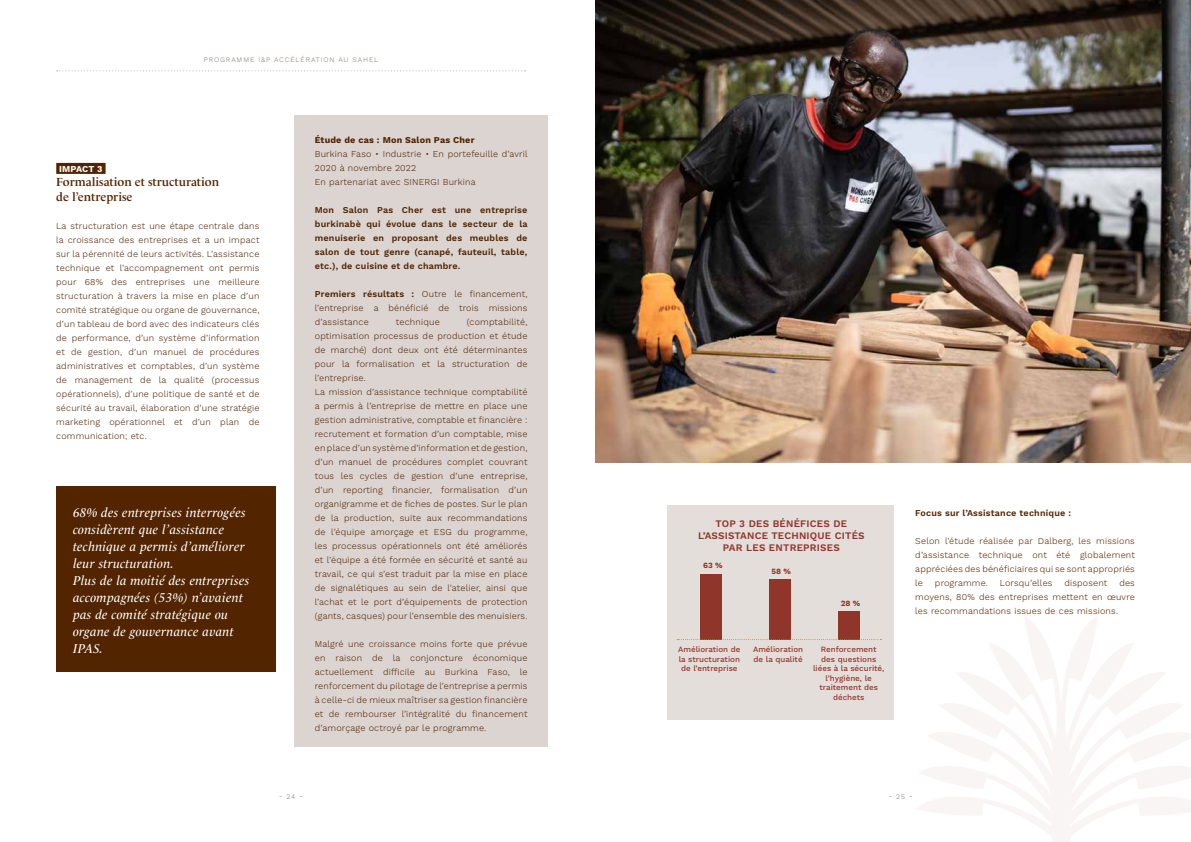
<style>
.page{position:relative;width:1191px;height:842px;background:#fff}
.page>*{position:absolute;margin:0;border:0;box-sizing:border-box;transform-origin:0 0}
.t1{font:italic 13px/17px "Le Monde Livre Std";letter-spacing:.02em;color:#fff}
.t2{font:600 12px/14.4px "Le Monde Livre Std";color:#522400}
.t3{font:600 10px/12px "Work Sans";letter-spacing:.02em;color:#8f352a;text-align:center}
.t4{font:300 9px/14px "Work Sans";letter-spacing:.02em;color:#522400;text-align:justify}
.t5{font:600 9px/14px "Work Sans";letter-spacing:.02em;color:#522400;text-align:justify}
.t6{font:700 9px "Work Sans";letter-spacing:.02em;color:#522400}
.t7{font:700 9px "Work Sans";letter-spacing:.02em;color:#fff}
.t8{font:500 8px/9.6px "Work Sans";color:#8f352a;text-align:justify}
.t9{font:700 8px "Work Sans";color:#8f352a}
.t10{font:300 7px "Work Sans";letter-spacing:.125em;color:#867b73}
.s1{font-weight:600}
</style>
<div class="page">
<svg style="left:57px;top:70px;width:468px;height:1px"></svg>
<div style="left:294px;top:115px;width:253px;height:632px;background:#d9d0cc"></div>
<div style="left:56px;top:163px;width:50px;height:11px;background:#522400"></div>
<div style="left:57px;top:486px;width:219px;height:186px;background:#522400"></div>
<div style="left:667px;top:505px;width:226px;height:214px;background:#e4dedb"></div>
<img style="left:595px;top:0;width:596px;height:462px">
<div style="left:700px;top:574px;width:21px;height:65px;background:#8f352a"></div>
<div style="left:769px;top:579px;width:21px;height:60px;background:#8f352a"></div>
<div style="left:838px;top:611px;width:21px;height:28px;background:#8f352a"></div>
<svg style="left:677px;top:639px;width:204px;height:1px"></svg>
<svg style="left:917px;top:617px;width:274px;height:225px"></svg>
<p class="t10" style="left:204px;top:56px;width:176px">PROGRAMME I&amp;P ACCÉLÉRATION AU SAHEL</p>
<p class="t6" style="left:315px;top:134px;width:161px">Étude de cas : Mon Salon Pas Cher</p>
<p class="t4" style="left:315px;top:147px;width:214px;text-align:left">Burkina Faso • Industrie • En portefeuille d’avril<br>2020 à novembre 2022<br>En partenariat avec SINERGI Burkina</p>
<p class="t5" style="left:315px;top:203px;width:214px">Mon Salon Pas Cher est une entreprise burkinabè qui évolue dans le secteur de la menuiserie en proposant des meubles de salon de tout genre (canapé, fauteuil, table, etc.), de cuisine et de chambre.</p>
<p class="t4" style="left:315px;top:287px;width:214px"><span class="s1">Premiers résultats :</span> Outre le financement, l’entreprise a bénéficié de trois missions d’assistance</p>
<p class="t7" style="left:59px;top:164px;width:45px">IMPACT 3</p>
<h2 class="t2" style="left:56px;top:175px;width:164px">Formalisation et structuration de l’entreprise</h2>
<p class="t4" style="left:56px;top:219px;width:205px">La structuration est une étape centrale dans la croissance des entreprises et a un impact sur la pérennité de leurs activités. L’assistance technique et l’accompagnement ont permis pour 68% des entreprises une meilleure structuration à travers la mise en place d’un comité stratégique ou organe de gouvernance, d’un tableau de bord avec des indicateurs clés de performance, d’un système d’information et de gestion, d’un manuel de procédures administratives et comptables, d’un système de management de la qualité (processus opérationnels), d’une politique de santé et de sécurité au travail, élaboration d’une stratégie marketing opérationnel et d’un plan de communication; etc.</p>
<p class="t4" style="left:315px;top:315px;width:214px;text-align:left;text-indent:152px">(comptabilité, optimisation processus de production et étude de marché) dont deux ont été déterminantes pour la formalisation et la structuration de l’entreprise.<br>La mission d’assistance technique comptabilité a permis à l’entreprise de mettre en place une gestion administrative, comptable et financière : recrutement et formation d’un comptable, mise en place d’un système d’information et de gestion, d’un manuel de procédures complet couvrant tous les cycles de gestion d’une entreprise, d’un reporting financier, formalisation d’un organigramme et de fiches de postes. Sur le plan de la production, suite aux recommandations de l’équipe amorçage et ESG du programme, les processus opérationnels ont été améliorés et l’équipe a été formée en sécurité et santé au travail, ce qui s’est traduit par la mise en place de signalétiques au sein de l’atelier, ainsi que l’achat et le port d’équipements de protection (gants, casques) pour l’ensemble des menuisiers.</p>
<p class="t4" style="left:315px;top:637px;width:214px">Malgré une croissance moins forte que prévue en raison de la conjoncture économique actuellement difficile au Burkina Faso, le renforcement du pilotage de l’entreprise a permis à celle-ci de mieux maîtriser sa gestion financière et de rembourser l’intégralité du financement d’amorçage octroyé par le programme.</p>
<p class="t4" style="left:396px;top:315px;width:45px">technique</p>
<p class="t1" style="left:73px;top:504px;width:178px">68% des entreprises interrogées considèrent que l’assistance technique a permis d’améliorer leur structuration.<br>Plus de la moitié des entreprises accompagnées (53%) n’avaient pas de comité stratégique ou organe de gouvernance avant<br>IPAS.</p>
<p class="t5" style="left:915px;top:506px;width:157px">Focus sur l’Assistance technique :</p>
<p class="t3" style="left:698px;top:518px;width:168px">TOP 3 DES BÉNÉFICES DE<br>L’ASSISTANCE TECHNIQUE CITÉS<br>PAR LES ENTREPRISES</p>
<p class="t9" style="left:703px;top:561px;width:21px">63 %</p>
<p class="t9" style="left:771px;top:567px;width:21px">58 %</p>
<p class="t9" style="left:840px;top:598px;width:21px">28 %</p>
<p class="t4" style="left:915px;top:534px;width:221px">Selon l’étude réalisée par Dalberg, les missions d’assistance technique ont été globalement appréciées des bénéficiaires qui se sont appropriés le</p>
<p class="t4" style="left:915px;top:576px;width:221px;text-indent:204px">des moyens, 80% des entreprises mettent en œuvre les recommandations issues de ces missions.</p>
<p class="t4" style="left:935px;top:576px;width:55px">programme.</p>
<p class="t4" style="left:1000px;top:576px;width:54px">Lorsqu’elles</p>
<p class="t4" style="left:1064px;top:576px;width:45px">disposent</p>
<p class="t8" style="left:678px;top:645px;width:64px">Amélioration de la structuration de l’entreprise</p>
<p class="t8" style="left:753px;top:645px;width:52px">Amélioration de la qualité</p>
<p class="t8" style="left:813px;top:645px;width:73px;text-align:center">Renforcement des questions liées à la sécurité, l’hygiène, le traitement des déchets</p>
<p class="t10" style="left:279px;top:793px;width:25px">- 24 -</p>
<p class="t10" style="left:888px;top:793px;width:25px">- 25 -</p>
</div>
